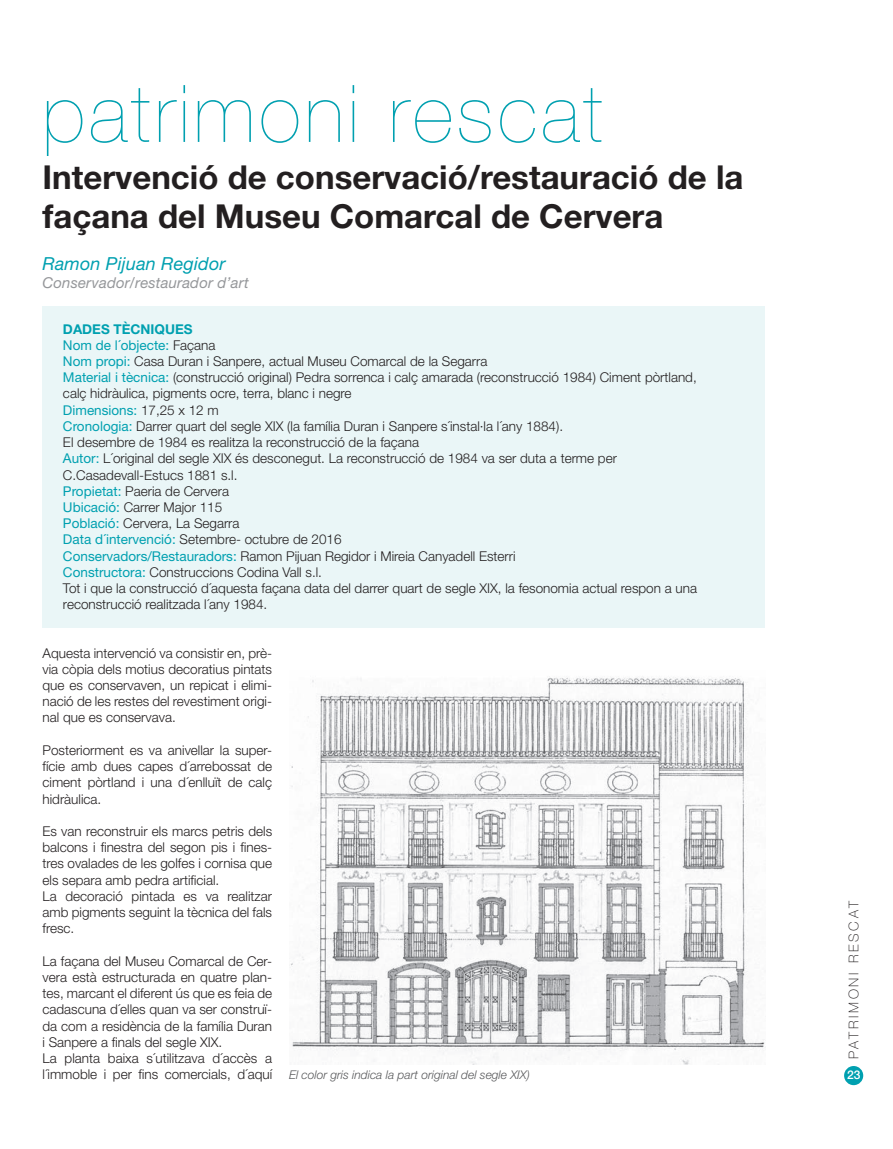
<style>
.page{position:relative;width:893px;height:1149px;background:#fff}
.page>*{position:absolute;margin:0;border:0;box-sizing:border-box;transform-origin:0 0}
.t1{font:200 79.5px "Helvetica Neue LT Std";letter-spacing:.05em;color:#00a0b0}
.t2{font:700 33px/39.6px "Helvetica Neue LT Std";color:#231f20}
.t3{font:italic 18px "Helvetica Neue LT Std";letter-spacing:.01em;color:#00a0b0}
.t4{font:italic 15px "Helvetica Neue LT Std";letter-spacing:.01em;color:#95979a}
.t5{font:300 13.5px/16.2px "Helvetica Neue LT Std";color:#231f20}
.t6{font:100 13.5px "Helvetica Neue LT Std";letter-spacing:.2em;color:#231f20}
.t7{font:italic 300 12px "Helvetica Neue LT Std";color:#57585a}
.t8{font:500 12px "Helvetica Neue LT Std";color:#fff}
.s1{font-weight:700;color:#00a0b0}
.s2{font-weight:400;color:#00a0b0}
</style>
<div class="page">
<div style="left:844px;top:1065px;width:19px;height:19px;background:#00a0b0;border-radius:50%"></div>
<div style="left:43px;top:306px;width:722px;height:321px;background:#eaf6f7"></div>
<img style="left:291px;top:676px;width:474px;height:388px">
<h1 class="t1" style="left:43px;top:68px;width:562px">patrimoni rescat</h1>
<h2 class="t2" style="left:43px;top:156px;width:702px">Intervenció de conservació/restauració de la façana del Museu Comarcal de Cervera</h2>
<h3 class="t3" style="left:43px;top:253px;width:185px">Ramon Pijuan Regidor</h3>
<p class="t4" style="left:43px;top:274px;width:208px">Conservador/restaurador d’art</p>
<p class="t5" style="left:63px;top:320px;width:635px"><span class="s1">DADES TÈCNIQUES<br></span><span class="s2">Nom de l´objecte:</span> Façana<br><span class="s2">Nom propi:</span> Casa Duran i Sanpere, actual Museu Comarcal de la Segarra<br><span class="s2">Material i tècnica:</span> (construcció original) Pedra sorrenca i calç amarada (reconstrucció 1984) Ciment pòrtland, calç hidràulica, pigments ocre, terra, blanc i negre<br><span class="s2">Dimensions:</span> 17,25 x 12 m<br><span class="s2">Cronologia:</span> Darrer quart del segle XIX (la família Duran i Sanpere s´instal·la l´any 1884).<br>El desembre de 1984 es realitza la reconstrucció de la façana<br><span class="s2">Autor:</span> L´original del segle XIX és desconegut. La reconstrucció de 1984 va ser duta a terme per C.Casadevall-Estucs 1881 s.l.<br><span class="s2">Propietat:</span> Paeria de Cervera<br><span class="s2">Ubicació:</span> Carrer Major 115<br><span class="s2">Població:</span> Cervera, La Segarra<br><span class="s2">Data d´intervenció:</span> Setembre- octubre de 2016<br><span class="s2">Conservadors/Restauradors:</span> Ramon Pijuan Regidor i Mireia Canyadell Esterri<br><span class="s2">Constructora:</span> Construccions Codina Vall s.l.<br>Tot i que la construcció d´aquesta façana data del darrer quart de segle XIX, la fesonomia actual respon a una reconstrucció realitzada l´any 1984.</p>
<p class="t5" style="left:43px;top:644px;width:231px;text-align:justify">Aquesta intervenció va consistir en, prè&shy;via còpia dels motius decoratius pintats que es conservaven, un repicat i elimi&shy;nació de les restes del revestiment origi&shy;nal que es conservava.</p>
<p class="t5" style="left:43px;top:741px;width:231px;text-align:justify">Posteriorment es va anivellar la super&shy;fície amb dues capes d´arrebossat de ciment pòrtland i una d´enlluït de calç hidràulica.</p>
<p class="t5" style="left:43px;top:822px;width:231px">Es van reconstruir els marcs petris dels balcons i finestra del segon pis i fines&shy;tres ovalades de les golfes i cornisa que els separa amb pedra artificial.<br>La decoració pintada es va realitzar amb pigments seguint la tècnica del fals fresc.</p>
<p class="t5" style="left:43px;top:952px;width:231px">La façana del Museu Comarcal de Cer&shy;vera està estructurada en quatre plan&shy;tes, marcant el diferent ús que es feia de cadascuna d´elles quan va ser construï&shy;da com a residència de la família Duran i Sanpere a finals del segle XIX.<br>La planta baixa s´utilitzava d´accès a l´immoble i per fins comercials, d´aquí</p>
<p class="t7" style="left:289px;top:1067px;width:242px">El color gris indica la part original del segle XIX)</p>
<p class="t6" style="left:846px;top:1058px;width:159px;rotate:-90deg">PATRIMONI RESCAT</p>
<p class="t8" style="left:847px;top:1067px;width:15px">23</p>
</div>
